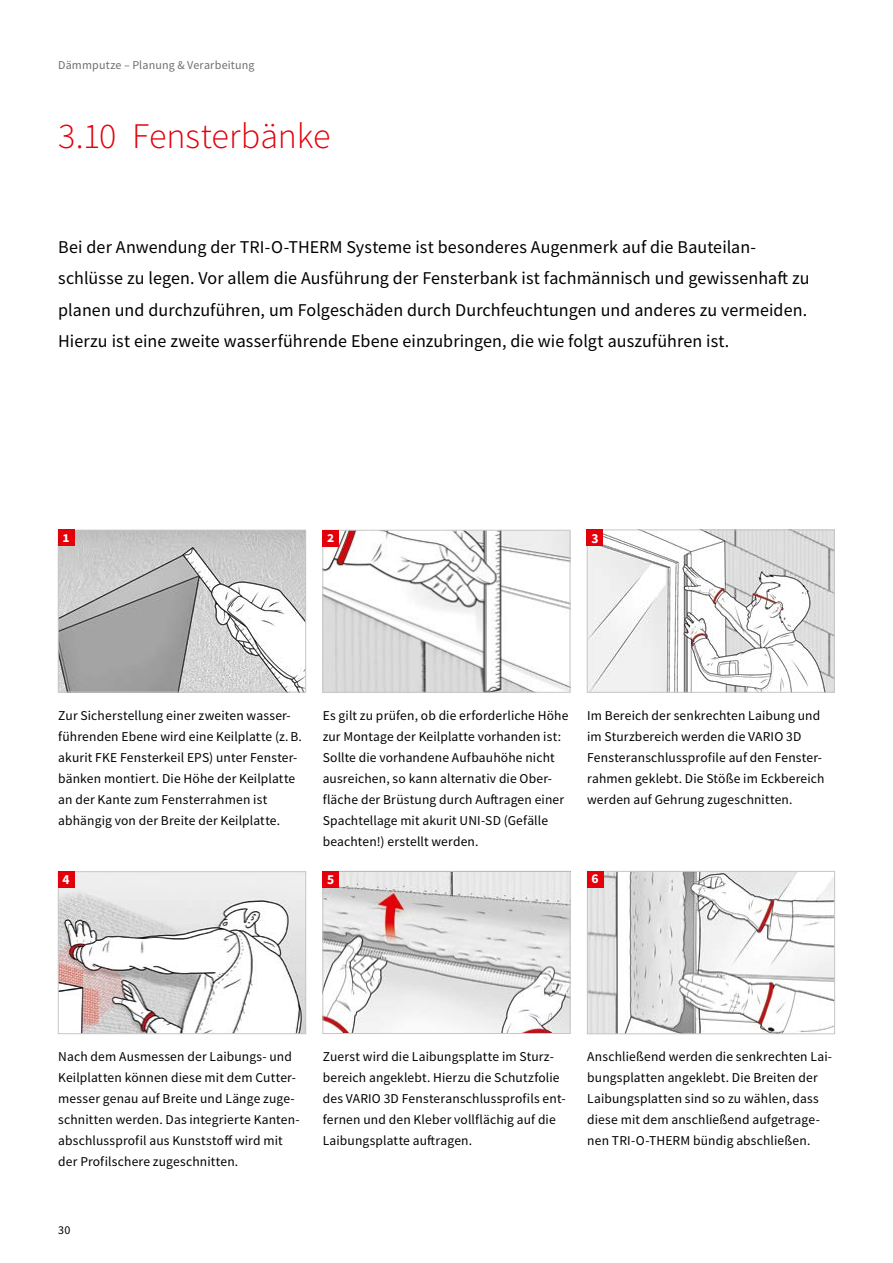
<style>
.page{position:relative;width:893px;height:1263px;background:#fff}
.page>*{position:absolute;margin:0;border:0;box-sizing:border-box;transform-origin:0 0}
.Headline_24_27{font:300 36px "Source Sans Pro";letter-spacing:-.005em;color:#e3000b}
.Anleser_12_21{font:18px/31.5px "Source Sans Pro";letter-spacing:.005em;color:#000}
.Fließtext_9_14{font:13.5px/21px "Source Sans Pro";letter-spacing:.01em;color:#000}
.Fließtext_9_14-2{font:700 13.5px "Source Sans Pro";color:#fff}
.t1{font:12px "Source Sans Pro";letter-spacing:.015em;color:#6e6e6e}
.t2{font:12px "Source Sans Pro";color:#000}
</style>
<div class="page">
<svg style="left:60px;top:532px;width:244px;height:158px;background:#c1c1c1"></svg>
<div style="left:58px;top:530px;width:248px;height:162px;border:1px solid #c5c6c6"></div>
<svg style="left:324px;top:532px;width:244px;height:159px"></svg>
<div style="left:322px;top:530px;width:248px;height:163px;border:1px solid #c5c6c6"></div>
<img style="left:589px;top:532px;width:244px;height:159px">
<div style="left:587px;top:530px;width:248px;height:163px;border:1px solid #c5c6c6"></div>
<div style="left:322px;top:530px;width:17px;height:16px;background:#e3000b"></div>
<div style="left:587px;top:530px;width:16px;height:16px;background:#e3000b"></div>
<div style="left:58px;top:530px;width:16px;height:16px;background:#e3000b"></div>
<svg style="left:60px;top:873px;width:244px;height:159px"></svg>
<div style="left:58px;top:871px;width:248px;height:163px;border:1px solid #c5c6c6"></div>
<div style="left:58px;top:871px;width:16px;height:16px;background:#e3000b"></div>
<svg style="left:325px;top:873px;width:243px;height:159px"></svg>
<div style="left:323px;top:871px;width:247px;height:163px;border:1px solid #c5c6c6"></div>
<div style="left:323px;top:871px;width:16px;height:16px;background:#e3000b"></div>
<svg style="left:589px;top:873px;width:244px;height:159px"></svg>
<div style="left:587px;top:871px;width:248px;height:163px;border:1px solid #c5c6c6"></div>
<div style="left:587px;top:871px;width:16px;height:16px;background:#e3000b"></div>
<p class="t1" style="left:58px;top:57px;width:198px">Dämmputze – Planung &amp; Verarbeitung</p>
<p class="Headline_24_27" style="left:58px;top:114px;width:274px">3.10 Fensterbänke</p>
<p class="Anleser_12_21" style="left:58px;top:231px;width:753px">Bei der Anwendung der TRI-O-THERM Systeme ist besonderes Augenmerk auf die Bauteilan&shy;schlüsse zu legen. Vor allem die Ausführung der Fensterbank ist fachmännisch und gewissenhaft zu planen und durchzuführen, um Folgeschäden durch Durchfeuchtungen und anderes zu vermeiden.<br>Hierzu ist eine zweite wasserführende Ebene einzubringen, die wie folgt auszuführen ist.</p>
<p class="Fließtext_9_14-2" style="left:62px;top:528px;width:9px">1</p>
<p class="Fließtext_9_14-2" style="left:327px;top:528px;width:9px">2</p>
<p class="Fließtext_9_14-2" style="left:591px;top:528px;width:9px">3</p>
<p class="Fließtext_9_14" style="left:58px;top:705px;width:243px">Zur Sicherstellung einer zweiten wasser&shy;führenden Ebene wird eine Keilplatte (z. B. akurit FKE Fensterkeil EPS) unter Fenster&shy;bänken montiert. Die Höhe der Keilplatte an der Kante zum Fensterrahmen ist abhängig von der Breite der Keilplatte.</p>
<p class="Fließtext_9_14" style="left:323px;top:705px;width:247px">Es gilt zu prüfen, ob die erforderliche Höhe zur Montage der Keilplatte vorhanden ist:<br>Sollte die vorhandene Aufbauhöhe nicht ausreichen, so kann alternativ die Ober&shy;fläche der Brüstung durch Auftragen einer Spachtellage mit akurit UNI-SD (Gefälle beachten!) erstellt werden.</p>
<p class="Fließtext_9_14" style="left:587px;top:705px;width:239px">Im Bereich der senkrechten Laibung und im Sturzbereich werden die VARIO 3D Fensteranschlussprofile auf den Fenster&shy;rahmen geklebt. Die Stöße im Eckbereich werden auf Gehrung zugeschnitten.</p>
<p class="Fließtext_9_14-2" style="left:62px;top:870px;width:9px">4</p>
<p class="Fließtext_9_14-2" style="left:327px;top:869px;width:9px">5</p>
<p class="Fließtext_9_14-2" style="left:592px;top:869px;width:9px">6</p>
<p class="Fließtext_9_14" style="left:58px;top:1046px;width:243px">Nach dem Ausmessen der Laibungs- und Keilplatten können diese mit dem Cutter&shy;messer genau auf Breite und Länge zuge&shy;schnitten werden. Das integrierte Kanten&shy;abschlussprofil aus Kunststoff wird mit der Profilschere zugeschnitten.</p>
<p class="Fließtext_9_14" style="left:323px;top:1046px;width:244px">Zuerst wird die Laibungsplatte im Sturz&shy;bereich angeklebt. Hierzu die Schutzfolie des VARIO 3D Fensteranschlussprofils ent&shy;fernen und den Kleber vollflächig auf die Laibungsplatte auftragen.</p>
<p class="Fließtext_9_14" style="left:587px;top:1046px;width:246px">Anschließend werden die senkrechten Lai&shy;bungsplatten angeklebt. Die Breiten der Laibungsplatten sind so zu wählen, dass diese mit dem anschließend aufgetrage&shy;nen TRI-O-THERM bündig abschließen.</p>
<p class="t2" style="left:58px;top:1223px;width:14px">30</p>
</div>
